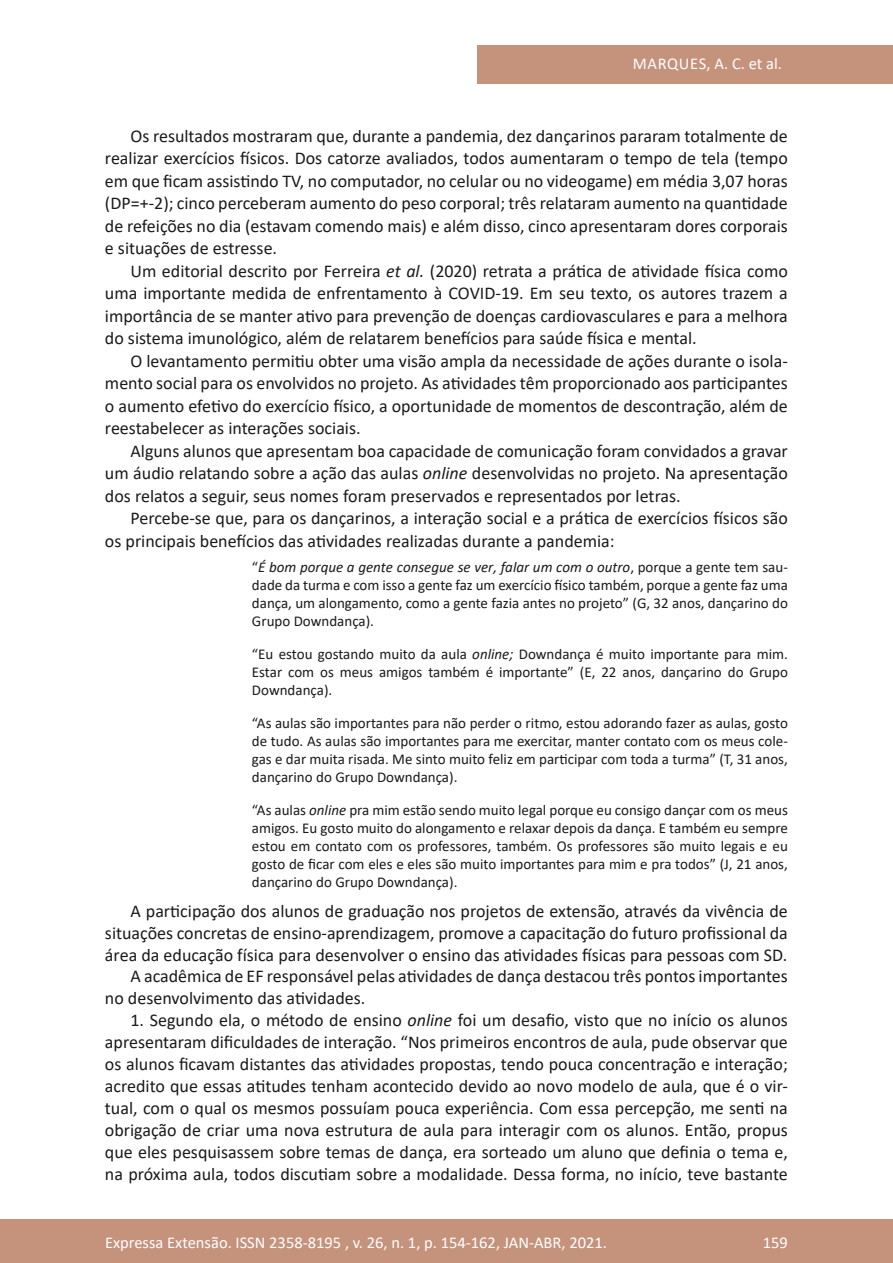
<style>
.page{position:relative;width:893px;height:1263px;background:#fff}
.page>*{position:absolute;margin:0;border:0;box-sizing:border-box;transform-origin:0 0}
.texto{font:18px/22.5px "Calibri";color:#1a1a1a;text-align:justify}
.t1{font:16.5px "Calibri";color:#fff}
.t2{font:16.5px "Calibri";letter-spacing:.035em;color:#fff}
.citação{font:15px/18px "Calibri";color:#1a1a1a;text-align:justify}
.s1{font-style:italic}
</style>
<div class="page">
<div style="left:0;top:1219px;width:893px;height:44px;background:#c5927c"></div>
<div style="left:477px;top:45px;width:416px;height:39px;background:#c5927c"></div>
<p class="t2" style="left:633px;top:52px;width:151px">MARQUES, A. C. et al.</p>
<p class="texto" style="left:105px;top:124px;width:684px;text-indent:26px">Os resultados mostraram que, durante a pandemia, dez dançarinos pararam totalmente de realizar exercícios físicos. Dos catorze avaliados, todos aumentaram o tempo de tela (tempo em que ficam assistindo TV, no computador, no celular ou no videogame) em média 3,07 horas (DP=+-2); cinco perceberam aumento do peso corporal; três relataram aumento na quantidade de refeições no dia (estavam comendo mais) e além disso, cinco apresentaram dores corporais e situações de estresse.</p>
<p class="texto" style="left:105px;top:259px;width:684px;text-indent:26px">Um editorial descrito por Ferreira <span class="s1">et al.</span> (2020) retrata a prática de atividade física como uma importante medida de enfrentamento à COVID-19. Em seu texto, os autores trazem a importância de se manter ativo para prevenção de doenças cardiovasculares e para a melhora do sistema imunológico, além de relatarem benefícios para saúde física e mental.</p>
<p class="texto" style="left:105px;top:349px;width:684px;text-indent:26px">O levantamento permitiu obter uma visão ampla da necessidade de ações durante o isola&shy;mento social para os envolvidos no projeto. As atividades têm proporcionado aos participantes o aumento efetivo do exercício físico, a oportunidade de momentos de descontração, além de reestabelecer as interações sociais.</p>
<p class="texto" style="left:105px;top:439px;width:684px;text-indent:26px">Alguns alunos que apresentam boa capacidade de comunicação foram convidados a gravar um áudio relatando sobre a ação das aulas <span class="s1">online</span> desenvolvidas no projeto. Na apresentação dos relatos a seguir, seus nomes foram preservados e representados por letras.</p>
<p class="texto" style="left:105px;top:507px;width:684px;text-indent:26px">Percebe-se que, para os dançarinos, a interação social e a prática de exercícios físicos são os principais benefícios das atividades realizadas durante a pandemia:</p>
<p class="citação" style="left:252px;top:558px;width:537px">“<span class="s1">É bom porque a gente consegue se ver, falar um com o outro</span>, porque a gente tem sau&shy;dade da turma e com isso a gente faz um exercício físico também, porque a gente faz uma dança, um alongamento, como a gente fazia antes no projeto” (G, 32 anos, dançarino do Grupo Downdança).</p>
<p class="citação" style="left:252px;top:645px;width:537px">“Eu estou gostando muito da aula <span class="s1">online;</span> Downdança é muito importante para mim.<br>Estar com os meus amigos também é importante” (E, 22 anos, dançarino do Grupo Downdança).</p>
<p class="citação" style="left:252px;top:714px;width:537px">“As aulas são importantes para não perder o ritmo, estou adorando fazer as aulas, gosto de tudo. As aulas são importantes para me exercitar, manter contato com os meus cole&shy;gas e dar muita risada. Me sinto muito feliz em participar com toda a turma” (T, 31 anos, dançarino do Grupo Downdança).</p>
<p class="citação" style="left:252px;top:801px;width:537px">“As aulas <span class="s1">online</span> pra mim estão sendo muito legal porque eu consigo dançar com os meus amigos. Eu gosto muito do alongamento e relaxar depois da dança. E também eu sempre estou em contato com os professores, também. Os professores são muito legais e eu gosto de ficar com eles e eles são muito importantes para mim e pra todos” (J, 21 anos, dançarino do Grupo Downdança).</p>
<p class="texto" style="left:105px;top:899px;width:684px;line-height:21.9px;text-indent:26px">A participação dos alunos de graduação nos projetos de extensão, através da vivência de situações concretas de ensino-aprendizagem, promove a capacitação do futuro profissional da área da educação física para desenvolver o ensino das atividades físicas para pessoas com SD.</p>
<p class="texto" style="left:105px;top:965px;width:684px;line-height:21.9px;text-indent:26px">A acadêmica de EF responsável pelas atividades de dança destacou três pontos importantes no desenvolvimento das atividades.</p>
<p class="texto" style="left:105px;top:1009px;width:684px;line-height:21.9px;text-indent:26px">1. Segundo ela, o método de ensino <span class="s1">online</span> foi um desafio, visto que no início os alunos apresentaram dificuldades de interação. “Nos primeiros encontros de aula, pude observar que os alunos ficavam distantes das atividades propostas, tendo pouca concentração e interação; acredito que essas atitudes tenham acontecido devido ao novo modelo de aula, que é o vir&shy;tual, com o qual os mesmos possuíam pouca experiência. Com essa percepção, me senti na obrigação de criar uma nova estrutura de aula para interagir com os alunos. Então, propus que eles pesquisassem sobre temas de dança, era sorteado um aluno que definia o tema e, na próxima aula, todos discutiam sobre a modalidade. Dessa forma, no início, teve bastante</p>
<p class="t1" style="left:105px;top:1230px;width:503px">Expressa Extensão. ISSN 2358-8195 , v. 26, n. 1, p. 154-162, JAN-ABR, 2021.</p>
<p class="t1" style="left:763px;top:1230px;width:27px">159</p>
</div>
